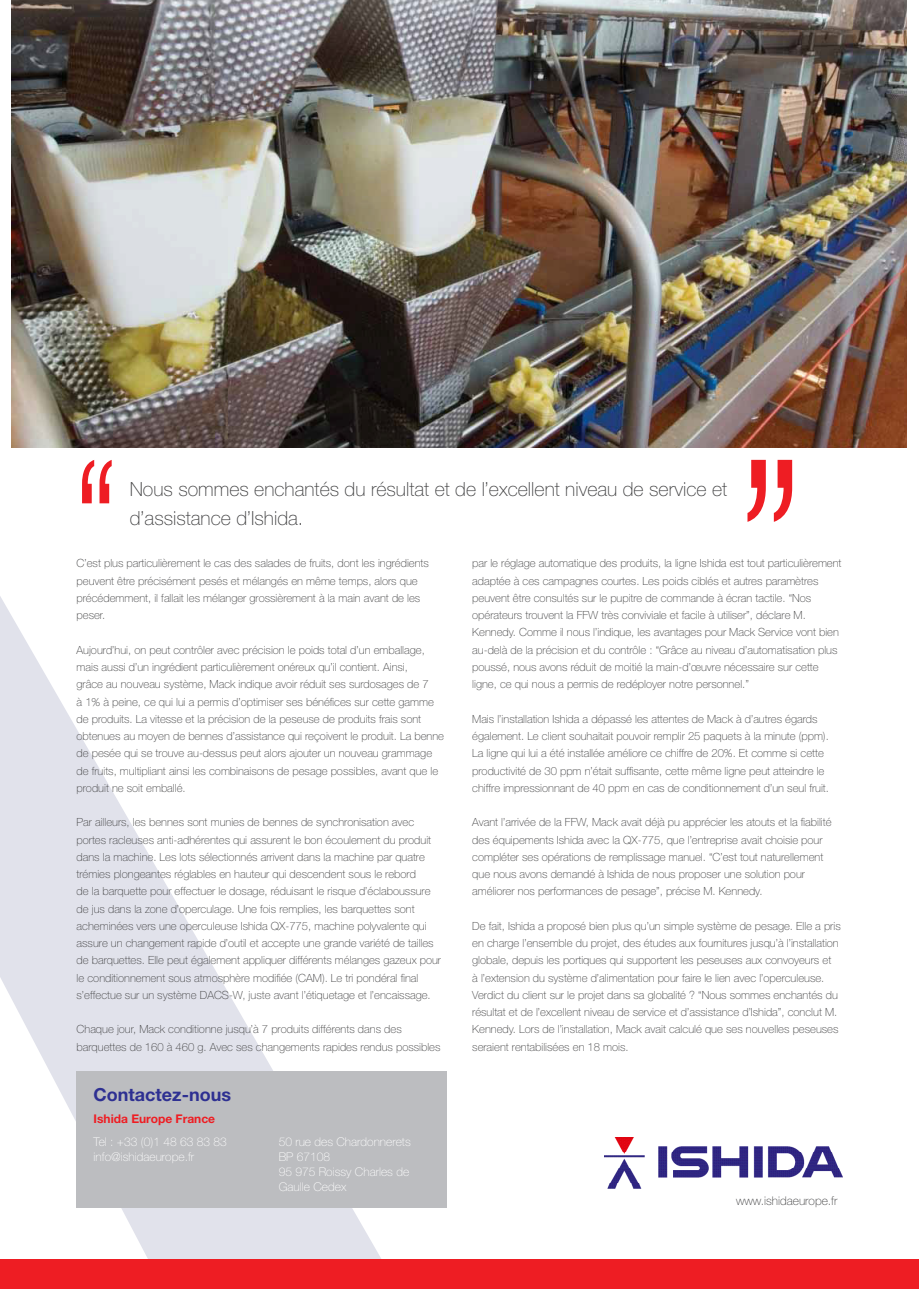
<style>
.page{position:relative;width:919px;height:1289px;background:#fff}
.page>*{position:absolute;margin:0;border:0;box-sizing:border-box;transform-origin:0 0}
.t1{font:100 19.5px/29.2px "Helvetica Neue LT Std";color:#3e3e3f}
.t2{font:700 18px "Helvetica Neue LT Std";color:#2e3092}
.Body{font:100 12px/15px "Helvetica Neue LT Std";color:#fff}
.Body-2{font:100 12px "Helvetica Neue LT Std";color:#3e3e3f}
.Body-3{font:700 12px "Helvetica Neue LT Std";color:#ee1d23}
.t3{font:100 11.25px/17.2px "Helvetica Neue LT Std";color:#3e3e3f}
</style>
<div class="page">
<svg style="left:0;top:596px;width:381px;height:663px"></svg>
<img style="left:11px;top:0;width:895px;height:447px">
<div style="left:77px;top:1071px;width:369px;height:137px;background:#bcbdc0"></div>
<svg style="left:773px;top:460px;width:19px;height:62px"></svg>
<svg style="left:747px;top:460px;width:18px;height:62px"></svg>
<div style="left:0;top:1259px;width:918px;height:29px;background:#ee1d23"></div>
<svg style="left:82px;top:460px;width:30px;height:43px"></svg>
<img style="left:604px;top:1137px;width:238px;height:51px">
<h2 class="t1" style="left:130px;top:474px;width:599px">Nous sommes enchantés du résultat et de l’excellent niveau de service et d’assistance d’Ishida.</h2>
<h2 class="t3" style="left:472px;top:555px;width:371px">par le réglage automatique des produits, la ligne Ishida est tout particulièrement adaptée à ces campagnes courtes. Les poids ciblés et autres paramètres peuvent être consultés sur le pupitre de commande à écran tactile. “Nos opérateurs trouvent la FFW très conviviale et facile à utiliser”, déclare M.<br>Kennedy. Comme il nous l’indique, les avantages pour Mack Service vont bien au-delà de la précision et du contrôle : “Grâce au niveau d’automatisation plus poussé, nous avons réduit de moitié la main-d’œuvre nécessaire sur cette ligne, ce qui nous a permis de redéployer notre personnel.”</h2>
<h2 class="t3" style="left:472px;top:710px;width:358px">Mais l’installation Ishida a dépassé les attentes de Mack à d’autres égards également. Le client souhaitait pouvoir remplir 25 paquets à la minute (ppm).<br>La ligne qui lui a été installée améliore ce chiffre de 20%. Et comme si cette productivité de 30 ppm n’était suffisante, cette même ligne peut atteindre le chiffre impressionnant de 40 ppm en cas de conditionnement d’un seul fruit.</h2>
<h2 class="t3" style="left:472px;top:813px;width:361px">Avant l’arrivée de la FFW, Mack avait déjà pu apprécier les atouts et la fiabilité des équipements Ishida avec la QX-775, que l’entreprise avait choisie pour compléter ses opérations de remplissage manuel. “C’est tout naturellement que nous avons demandé à Ishida de nous proposer une solution pour améliorer nos performances de pesage”, précise M. Kennedy.</h2>
<h2 class="t3" style="left:472px;top:917px;width:370px">De fait, Ishida a proposé bien plus qu’un simple système de pesage. Elle a pris en charge l’ensemble du projet, des études aux fournitures jusqu’à l’installation globale, depuis les portiques qui supportent les peseuses aux convoyeurs et<br>à l’extension du système d’alimentation pour faire le lien avec l’operculeuse.<br>Verdict du client sur le projet dans sa globalité ? “Nous sommes enchantés du résultat et de l’excellent niveau de service et d’assistance d’Ishida”, conclut M.<br>Kennedy. Lors de l’installation, Mack avait calculé que ses nouvelles peseuses seraient rentabilisées en 18 mois.</h2>
<h2 class="t3" style="left:77px;top:555px;width:354px">C’est plus particulièrement le cas des salades de fruits, dont les ingrédients peuvent être précisément pesés et mélangés en même temps, alors que précédemment, il fallait les mélanger grossièrement à la main avant de les peser.</h2>
<h2 class="t3" style="left:77px;top:641px;width:369px">Aujourd’hui, on peut contrôler avec précision le poids total d’un emballage, mais aussi d’un ingrédient particulièrement onéreux qu’il contient. Ainsi,<br>grâce au nouveau système, Mack indique avoir réduit ses surdosages de 7<br>à 1% à peine, ce qui lui a permis d’optimiser ses bénéfices sur cette gamme de produits. La vitesse et la précision de la peseuse de produits frais sont obtenues au moyen de bennes d’assistance qui reçoivent le produit. La benne de pesée qui se trouve au-dessus peut alors ajouter un nouveau grammage de fruits, multipliant ainsi les combinaisons de pesage possibles, avant que le produit ne soit emballé.</h2>
<h2 class="t3" style="left:77px;top:813px;width:366px">Par ailleurs, les bennes sont munies de bennes de synchronisation avec portes racleuses anti-adhérentes qui assurent le bon écoulement du produit dans la machine. Les lots sélectionnés arrivent dans la machine par quatre trémies plongeantes réglables en hauteur qui descendent sous le rebord<br>de la barquette pour effectuer le dosage, réduisant le risque d’éclaboussure de jus dans la zone d’operculage. Une fois remplies, les barquettes sont acheminées vers une operculeuse Ishida QX-775, machine polyvalente qui assure un changement rapide d’outil et accepte une grande variété de tailles de barquettes. Elle peut également appliquer différents mélanges gazeux pour le conditionnement sous atmosphère modifiée (CAM). Le tri pondéral final s’effectue sur un système DACS-W, juste avant l’étiquetage et l’encaissage.</h2>
<h2 class="t3" style="left:77px;top:1020px;width:365px">Chaque jour, Mack conditionne jusqu’à 7 produits différents dans des barquettes de 160 à 460 g. Avec ses changements rapides rendus possibles</h2>
<h3 class="t2" style="left:94px;top:1083px;width:139px">Contactez-nous</h3>
<p class="Body-3" style="left:94px;top:1111px;width:123px">Ishida Europe France</p>
<p class="Body" style="left:94px;top:1133px;width:135px">Tel : +33 (0)1 48 63 83 83</p>
<p class="Body" style="left:94px;top:1148px;width:102px">info@ishidaeurope.fr</p>
<p class="Body" style="left:279px;top:1133px;width:134px">50 rue des Chardonnerets</p>
<p class="Body" style="left:279px;top:1148px;width:53px">BP 67108</p>
<p class="Body" style="left:279px;top:1163px;width:132px">95 975 Roissy Charles de<br>Gaulle Cedex</p>
<p class="Body-2" style="left:736px;top:1193px;width:103px">www.ishidaeurope.fr</p>
</div>
